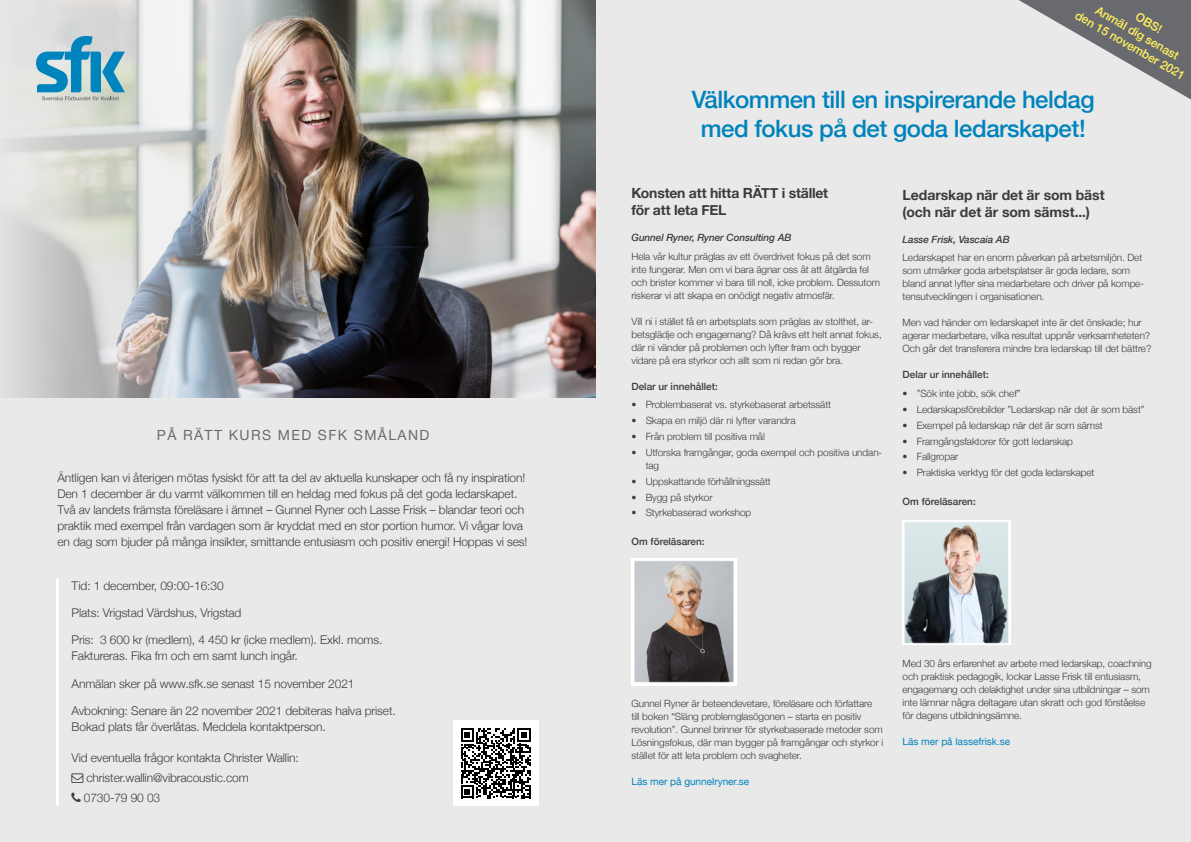
<style>
.page{position:relative;width:1191px;height:842px;background:#e9e9e9}
.page>*{position:absolute;margin:0;border:0;box-sizing:border-box;transform-origin:0 0}
.t1{font:500 24px/28.8px "Helvetica Neue";letter-spacing:-.02em;color:#0083bd;text-align:center}
.t2{font:700 14px/16.8px "Helvetica Neue";letter-spacing:-.01em;color:#3c3c3b}
.t3{font:14px "Helvetica Neue";letter-spacing:.1em;color:#696a6f}
.t4{font:300 12px/16px "Helvetica Neue";letter-spacing:-.01em;color:#3c3c3b}
.t5{font:500 12px "Helvetica Neue";color:#fff15c}
.t6{font:300 10px/13px "Helvetica Neue";letter-spacing:-.01em;color:#3c3c3b}
.t7{font:500 10px "Helvetica Neue";color:#3c3c3b}
.t8{font:italic 500 10px "Helvetica Neue";letter-spacing:-.01em;color:#3c3c3b}
.t9{font:10px "Helvetica Neue";color:#0083bd}
</style>
<div class="page">
<svg style="left:1019px;top:0;width:172px;height:99px"></svg>
<img style="left:631px;top:559px;width:105px;height:126px">
<img style="left:5px;top:0;width:590px;height:397px">
<svg style="left:36px;top:36px;width:89px;height:64px"></svg>
<img style="left:902px;top:520px;width:108px;height:125px">
<hr style="left:56px;top:578px;width:3px;height:228px;background:#fff">
<div style="left:453px;top:721px;width:85px;height:85px;background:#fff"></div>
<svg style="left:461px;top:728px;width:69px;height:70px"></svg>
<h2 class="t3" style="left:157px;top:425px;width:274px">PÅ RÄTT KURS MED SFK SMÅLAND</h2>
<p class="t4" style="left:57px;top:468px;width:471px">Äntligen kan vi återigen mötas fysiskt för att ta del av aktuella kunskaper och få ny inspiration!<br>Den 1 december är du varmt välkommen till en heldag med fokus på det goda ledarskapet.<br>Två av landets främsta föreläsare i ämnet – Gunnel Ryner och Lasse Frisk – blandar teori och praktik med exempel från vardagen som är kryddat med en stor portion humor. Vi vågar lova en dag som bjuder på många insikter, smittande entusiasm och positiv energi! Hoppas vi ses!</p>
<p class="t4" style="left:72px;top:576px;width:154px">Tid: 1 december, 09:00-16:30</p>
<p class="t4" style="left:72px;top:604px;width:171px">Plats: Vrigstad Värdshus, Vrigstad</p>
<p class="t4" style="left:72px;top:631px;width:312px">Pris: 3 600 kr (medlem), 4 450 kr (icke medlem). Exkl. moms.<br>Faktureras. Fika fm och em samt lunch ingår.</p>
<p class="t4" style="left:72px;top:674px;width:284px">Anmälan sker på www.sfk.se senast 15 november 2021</p>
<p class="t4" style="left:72px;top:702px;width:326px">Avbokning: Senare än 22 november 2021 debiteras halva priset.<br>Bokad plats får överlåtas. Meddela kontaktperson.</p>
<p class="t4" style="left:84px;top:747px;width:216px;line-height:20px;text-indent:-12px">Vid eventuella frågor kontakta Christer Wallin: christer.wallin@vibracoustic.com<br>0730-79 90 03</p>
<p class="t5" style="left:1101px;top:1px;width:95px;rotate:30deg">Anmäl dig senast</p>
<p class="t5" style="left:1081px;top:6px;width:126px;rotate:30deg">den 15 november 2021</p>
<p class="t5" style="left:1141px;top:7px;width:30px;rotate:30deg">OBS!</p>
<h1 class="t1" style="left:691px;top:84px;width:404px">Välkommen till en inspirerande heldag med fokus på det goda ledarskapet!</h1>
<h2 class="t2" style="left:631px;top:185px;width:198px">Konsten att hitta RÄTT i stället för att leta FEL</h2>
<p class="t8" style="left:631px;top:229px;width:161px">Gunnel Ryner, Ryner Consulting AB</p>
<p class="t6" style="left:631px;top:249px;width:250px">Hela vår kultur präglas av ett överdrivet fokus på det som inte fungerar. Men om vi bara ägnar oss åt att åtgärda fel och brister kommer vi bara till noll, icke problem. Dessutom riskerar vi att skapa en onödigt negativ atmosfär.</p>
<p class="t6" style="left:631px;top:314px;width:252px">Vill ni i stället få en arbetsplats som präglas av stolthet, ar&shy;betsglädje och engagemang? Då krävs ett helt annat fokus, där ni vänder på problemen och lyfter fram och bygger vidare på era styrkor och allt som ni redan gör bra.</p>
<p class="t7" style="left:631px;top:378px;width:88px">Delar ur innehållet:</p>
<p class="t6" style="left:631px;top:398px;width:201px">• Problembaserat vs. styrkebaserat arbetssätt</p>
<p class="t6" style="left:631px;top:413px;width:165px">• Skapa en miljö där ni lyfter varandra</p>
<p class="t6" style="left:631px;top:429px;width:135px">• Från problem till positiva mål</p>
<p class="t6" style="left:645px;top:445px;width:238px;text-indent:-14px">• Utforska framgångar, goda exempel och positiva undan&shy;tag</p>
<p class="t6" style="left:631px;top:474px;width:141px">• Uppskattande förhållningssätt</p>
<p class="t6" style="left:631px;top:490px;width:82px">• Bygg på styrkor</p>
<p class="t6" style="left:631px;top:506px;width:121px">• Styrkebaserad workshop</p>
<p class="t7" style="left:631px;top:534px;width:75px">Om föreläsaren:</p>
<h2 class="t2" style="left:902px;top:187px;width:203px">Ledarskap när det är som bäst (och när det är som sämst...)</h2>
<p class="t8" style="left:902px;top:231px;width:109px">Lasse Frisk, Vascaia AB</p>
<p class="t6" style="left:902px;top:251px;width:243px">Ledarskapet har en enorm påverkan på arbetsmiljön. Det som utmärker goda arbetsplatser är goda ledare, som bland annat lyfter sina medarbetare och driver på kompe&shy;tensutvecklingen i organisationen.</p>
<p class="t6" style="left:902px;top:316px;width:250px">Men vad händer om ledarskapet inte är det önskade; hur agerar medarbetare, vilka resultat uppnår verksamheteten?<br>Och går det transferera mindre bra ledarskap till det bättre?</p>
<p class="t7" style="left:902px;top:367px;width:88px">Delar ur innehållet:</p>
<p class="t6" style="left:902px;top:386px;width:119px">• ”Sök inte jobb, sök chef”</p>
<p class="t6" style="left:902px;top:402px;width:243px">• Ledarskapsförebilder ”Ledarskap när det är som bäst”</p>
<p class="t6" style="left:902px;top:418px;width:202px">• Exempel på ledarskap när det är som sämst</p>
<p class="t6" style="left:902px;top:434px;width:172px">• Framgångsfaktorer för gott ledarskap</p>
<p class="t6" style="left:902px;top:450px;width:57px">• Fallgropar</p>
<p class="t6" style="left:902px;top:465px;width:193px">• Praktiska verktyg för det goda ledarskapet</p>
<p class="t7" style="left:902px;top:493px;width:75px">Om föreläsaren:</p>
<p class="t6" style="left:631px;top:696px;width:253px">Gunnel Ryner är beteendevetare, föreläsare och författare<br>till boken “Släng problemglasögonen – starta en positiv revolution”. Gunnel brinner för styrkebaserade metoder som Lösningsfokus, där man bygger på framgångar och styrkor i stället för att leta problem och svagheter.</p>
<p class="t9" style="left:631px;top:774px;width:119px">Läs mer på gunnelryner.se</p>
<p class="t6" style="left:902px;top:656px;width:251px">Med 30 års erfarenhet av arbete med ledarskap, coachning och praktisk pedagogik, lockar Lasse Frisk till entusiasm, engagemang och delaktighet under sina utbildningar – som inte lämnar några deltagare utan skratt och god förståelse för dagens utbildningsämne.</p>
<p class="t9" style="left:902px;top:734px;width:109px">Läs mer på lassefrisk.se</p>
</div>
